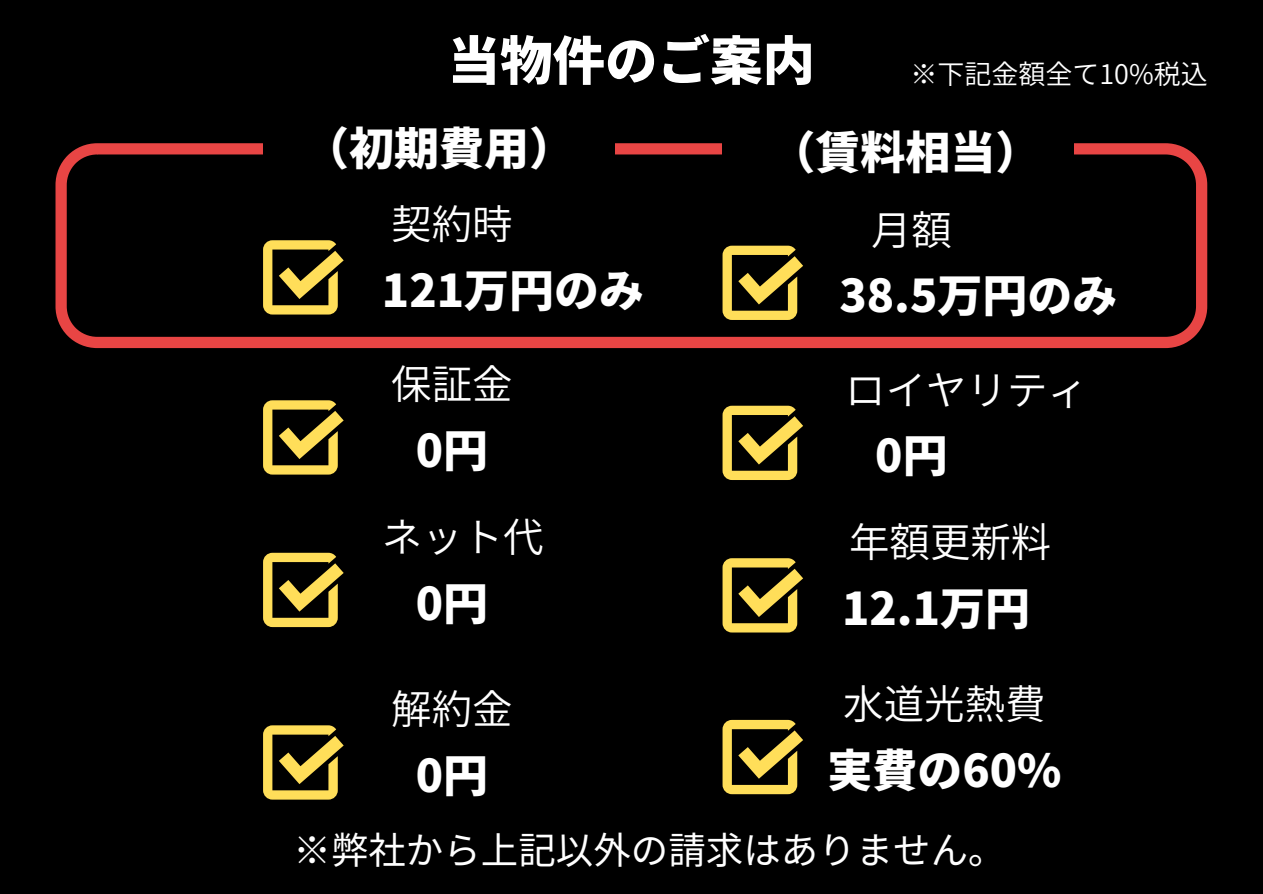
<style>
.page{position:relative;width:1263px;height:894px;background:#fff}
.page>*{position:absolute;margin:0;border:0;box-sizing:border-box;transform-origin:0 0}
.t1{font:900 52.5px "Noto Sans JP";color:#fff}
.t2{font:900 45px "Noto Sans JP";color:#fff}
.t3{font:600 40.5px "Noto Sans JP";color:#fff}
.t4{font:37.5px "Noto Sans JP";color:#fff}
.t5{font:600 27px "Noto Sans JP";color:#fff}
</style>
<div class="page">
<div style="left:0;top:0;width:1263px;height:893px;background:#000"></div>
<svg style="left:56px;top:143px;width:1151px;height:205px"></svg>
<svg style="left:263px;top:240px;width:81px;height:74px"></svg>
<svg style="left:722px;top:245px;width:81px;height:75px"></svg>
<svg style="left:263px;top:400px;width:81px;height:74px"></svg>
<svg style="left:722px;top:405px;width:81px;height:75px"></svg>
<svg style="left:263px;top:552px;width:81px;height:75px"></svg>
<svg style="left:722px;top:558px;width:81px;height:74px"></svg>
<svg style="left:722px;top:719px;width:81px;height:75px"></svg>
<svg style="left:263px;top:725px;width:81px;height:74px"></svg>
<div style="left:263px;top:120px;width:351px;height:62px;background:#000"></div>
<div style="left:722px;top:120px;width:352px;height:62px;background:#000"></div>
<p class="t1" style="left:448px;top:19px;width:369px">当物件のご案内</p>
<p class="t5" style="left:910px;top:53px;width:299px">※下記金額全て10%税込</p>
<p class="t2" style="left:304px;top:112px;width:271px">（初期費用）</p>
<p class="t2" style="left:771px;top:117px;width:271px">（賃料相当）</p>
<p class="t3" style="left:391px;top:192px;width:123px">契約時</p>
<p class="t3" style="left:871px;top:197px;width:82px">月額</p>
<p class="t2" style="left:382px;top:255px;width:264px">121万円のみ</p>
<p class="t2" style="left:839px;top:260px;width:279px">38.5万円のみ</p>
<p class="t3" style="left:391px;top:352px;width:120px">保証金</p>
<p class="t3" style="left:845px;top:357px;width:244px">ロイヤリティ</p>
<p class="t2" style="left:416px;top:414px;width:74px">0円</p>
<p class="t2" style="left:875px;top:420px;width:74px">0円</p>
<p class="t3" style="left:382px;top:504px;width:163px">ネット代</p>
<p class="t3" style="left:849px;top:510px;width:204px">年額更新料</p>
<p class="t2" style="left:416px;top:567px;width:74px">0円</p>
<p class="t2" style="left:842px;top:572px;width:189px">12.1万円</p>
<p class="t3" style="left:391px;top:677px;width:120px">解約金</p>
<p class="t3" style="left:843px;top:671px;width:204px">水道光熱費</p>
<p class="t2" style="left:416px;top:739px;width:74px">0円</p>
<p class="t2" style="left:827px;top:734px;width:235px">実費の60%</p>
<p class="t4" style="left:294px;top:820px;width:714px">※弊社から上記以外の請求はありません。</p>
</div>
